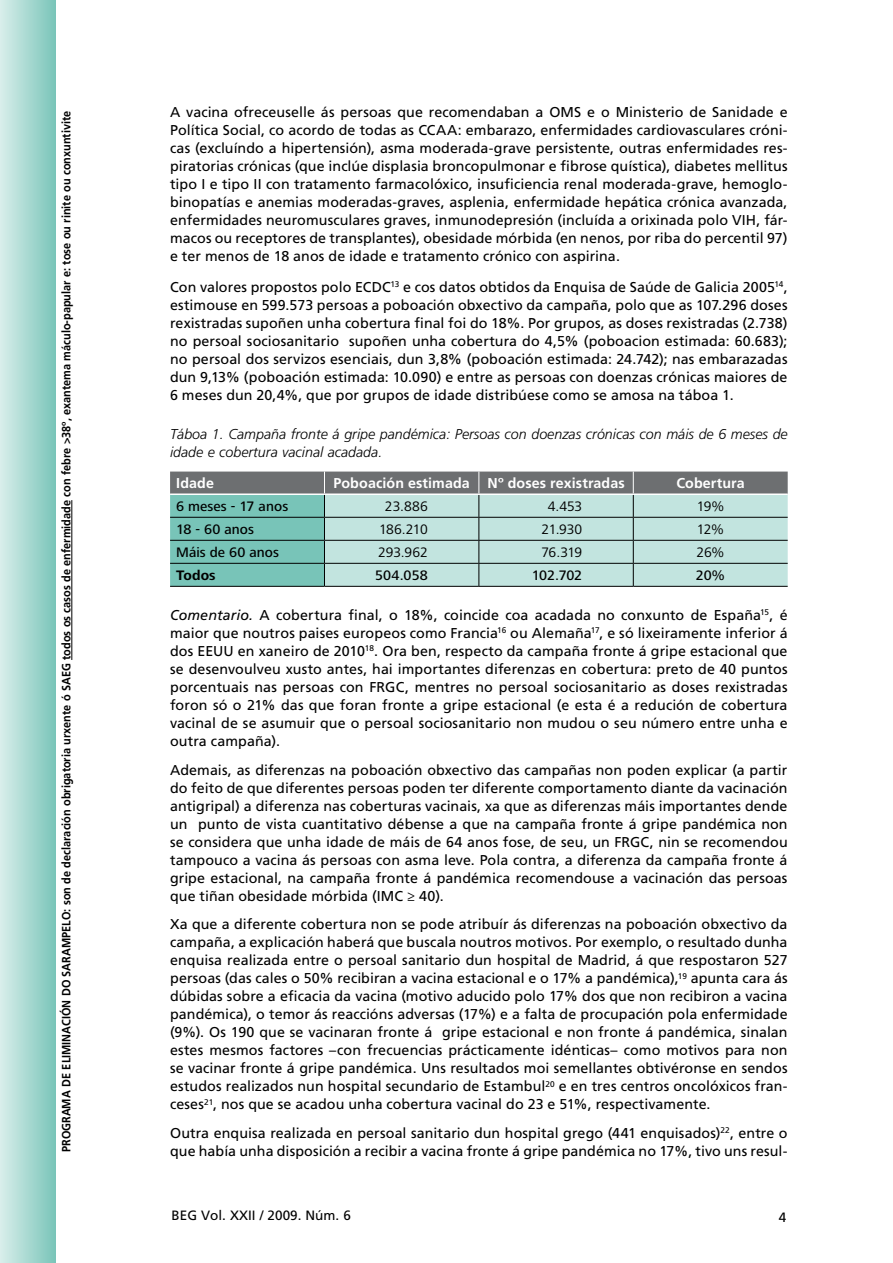
<style>
.page{position:relative;width:893px;height:1263px;background:#fff}
.page>*{position:absolute;margin:0;border:0;box-sizing:border-box;transform-origin:0 0}
.t1{font:14.25px/18px "Frutiger LT Std";letter-spacing:.005em;color:#000;text-align:justify}
.t2{font:italic 300 14.25px/18px "Frutiger LT Std";color:#000}
.t3{font:500 14.25px "Frutiger Next LT";letter-spacing:.005em;color:#000}
.t4{font:700 14.25px "Frutiger LT Std";letter-spacing:.01em;color:#fff}
.t5{font:14.25px "Frutiger Next LT";letter-spacing:-.02em;color:#000}
.t6{font:700 14.25px "Frutiger Next LT";letter-spacing:.01em;color:#000}
.t7{font:13.5px "Frutiger";color:#000}
.t8{font:700 12px "Frutiger";color:#000;scale:.91 1}
.s1{font-style:italic}
</style>
<div class="page">
<div style="left:0;top:0;width:55px;height:1263px;background:linear-gradient(to right,#d9eeeb,#7bc5b9)"></div>
<hr style="left:72px;top:500px;width:1px;height:160px;background:#000">
<hr style="left:170px;top:586px;width:154px;height:1px;background:#000">
<hr style="left:324px;top:586px;width:155px;height:1px;background:#000">
<hr style="left:479px;top:586px;width:154px;height:1px;background:#000">
<hr style="left:633px;top:586px;width:155px;height:1px;background:#000">
<svg style="left:170px;top:472px;width:618px;height:114px;background:#9ec1bc"></svg>
<p class="t8" style="left:59px;top:1152px;width:1146px;rotate:-90deg">PROGRAMA DE ELIMINACIÓN DO SARAMPELO: son de declaración obrigatoria urxente ó SAEG todos os casos de enfermidade con febre &gt;38º, exantema máculo-papular e: tose ou rinite ou conxuntivite</p>
<p class="t1" style="left:170px;top:103px;width:619px">A vacina ofreceuselle ás persoas que recomendaban a OMS e o Ministerio de Sanidade e Política Social, co acordo de todas as CCAA: embarazo, enfermidades cardiovasculares cróni&shy;cas (excluíndo a hipertensión), asma moderada-grave persistente, outras enfermidades res&shy;piratorias crónicas (que inclúe displasia broncopulmonar e fibrose quística), diabetes mellitus tipo I e tipo II con tratamento farmacolóxico, insuficiencia renal moderada-grave, hemoglo&shy;binopatías e anemias moderadas-graves, asplenia, enfermidade hepática crónica avanzada, enfermidades neuromusculares graves, inmunodepresión (incluída a orixinada polo VIH, fár&shy;macos ou receptores de transplantes), obesidade mórbida (en nenos, por riba do percentil 97) e ter menos de 18 anos de idade e tratamento crónico con aspirina.</p>
<p class="t1" style="left:170px;top:278px;width:619px">Con valores propostos polo ECDC<sup>13</sup> e cos datos obtidos da Enquisa de Saúde de Galicia 2005<sup>14</sup>, estimouse en 599.573 persoas a poboación obxectivo da campaña, polo que as 107.296 doses rexistradas supoñen unha cobertura final foi do 18%. Por grupos, as doses rexistradas (2.738) no persoal sociosanitario supoñen unha cobertura do 4,5% (poboacion estimada: 60.683); no persoal dos servizos esenciais, dun 3,8% (poboación estimada: 24.742); nas embarazadas dun 9,13% (poboación estimada: 10.090) e entre as persoas con doenzas crónicas maiores de 6 meses dun 20,4%, que por grupos de idade distribúese como se amosa na táboa 1.</p>
<p class="t2" style="left:170px;top:425px;width:619px">Táboa 1. Campaña fronte á gripe pandémica: Persoas con doenzas crónicas con máis de 6 meses de idade e cobertura vacinal acadada.</p>
<p class="t4" style="left:176px;top:475px;width:39px">Idade</p>
<p class="t4" style="left:333px;top:475px;width:293px">Poboación estimada Nº doses rexistradas</p>
<p class="t4" style="left:676px;top:475px;width:70px">Cobertura</p>
<p class="t3" style="left:176px;top:499px;width:114px">6 meses - 17 anos</p>
<p class="t5" style="left:385px;top:499px;width:44px">23.886</p>
<p class="t5" style="left:548px;top:499px;width:36px">4.453</p>
<p class="t5" style="left:697px;top:499px;width:29px">19%</p>
<p class="t3" style="left:176px;top:522px;width:79px">18 - 60 anos</p>
<p class="t5" style="left:379px;top:522px;width:50px">186.210</p>
<p class="t5" style="left:542px;top:522px;width:42px">21.930</p>
<p class="t5" style="left:697px;top:522px;width:29px">12%</p>
<p class="t3" style="left:176px;top:545px;width:104px">Máis de 60 anos</p>
<p class="t5" style="left:378px;top:545px;width:51px">293.962</p>
<p class="t5" style="left:541px;top:545px;width:42px">76.319</p>
<p class="t5" style="left:697px;top:545px;width:29px">26%</p>
<p class="t6" style="left:176px;top:568px;width:41px">Todos</p>
<p class="t3" style="left:375px;top:568px;width:54px">504.058</p>
<p class="t3" style="left:532px;top:568px;width:52px">102.702</p>
<p class="t3" style="left:696px;top:568px;width:31px">20%</p>
<p class="t1" style="left:170px;top:606px;width:619px"><span class="s1">Comentario.</span> A cobertura final, o 18%, coincide coa acadada no conxunto de España<sup>15</sup>, é maior que noutros paises europeos como Francia<sup>16</sup> ou Alemaña<sup>17</sup>, e só lixeiramente inferior á dos EEUU en xaneiro de 2010<sup>18</sup>. Ora ben, respecto da campaña fronte á gripe estacional que se desenvoulveu xusto antes, hai importantes diferenzas en cobertura: preto de 40 puntos porcentuais nas persoas con FRGC, mentres no persoal sociosanitario as doses rexistradas foron só o 21% das que foran fronte a gripe estacional (e esta é a redución de cobertura vacinal de se asumuir que o persoal sociosanitario non mudou o seu número entre unha e outra campaña).</p>
<p class="t1" style="left:170px;top:761px;width:619px">Ademais, as diferenzas na poboación obxectivo das campañas non poden explicar (a partir do feito de que diferentes persoas poden ter diferente comportamento diante da vacinación antigripal) a diferenza nas coberturas vacinais, xa que as diferenzas máis importantes dende un punto de vista cuantitativo débense a que na campaña fronte á gripe pandémica non se considera que unha idade de máis de 64 anos fose, de seu, un FRGC, nin se recomendou tampouco a vacina ás persoas con asma leve. Pola contra, a diferenza da campaña fronte á gripe estacional, na campaña fronte á pandémica recomendouse a vacinación das persoas que tiñan obesidade mórbida (IMC ≥ 40).</p>
<p class="t1" style="left:170px;top:915px;width:619px">Xa que a diferente cobertura non se pode atribuír ás diferenzas na poboación obxectivo da campaña, a explicación haberá que buscala noutros motivos. Por exemplo, o resultado dunha enquisa realizada entre o persoal sanitario dun hospital de Madrid, á que respostaron 527 persoas (das cales o 50% recibiran a vacina estacional e o 17% a pandémica),<sup>19</sup> apunta cara ás dúbidas sobre a eficacia da vacina (motivo aducido polo 17% dos que non recibiron a vacina pandémica), o temor ás reaccións adversas (17%) e a falta de procupación pola enfermidade (9%). Os 190 que se vacinaran fronte á gripe estacional e non fronte á pandémica, sinalan estes mesmos factores –con frecuencias prácticamente idénticas– como motivos para non se vacinar fronte á gripe pandémica. Uns resultados moi semellantes obtivéronse en sendos estudos realizados nun hospital secundario de Estambul<sup>20</sup> e en tres centros oncolóxicos fran&shy;ceses<sup>21</sup>, nos que se acadou unha cobertura vacinal do 23 e 51%, respectivamente.</p>
<p class="t1" style="left:170px;top:1124px;width:619px">Outra enquisa realizada en persoal sanitario dun hospital grego (441 enquisados)<sup>22</sup>, entre o que había unha disposición a recibir a vacina fronte á gripe pandémica no 17%, tivo uns resul-</p>
<p class="t7" style="left:172px;top:1207px;width:181px">BEG Vol. XXII / 2009. Núm. 6</p>
<p class="t7" style="left:779px;top:1209px;width:9px">4</p>
</div>
